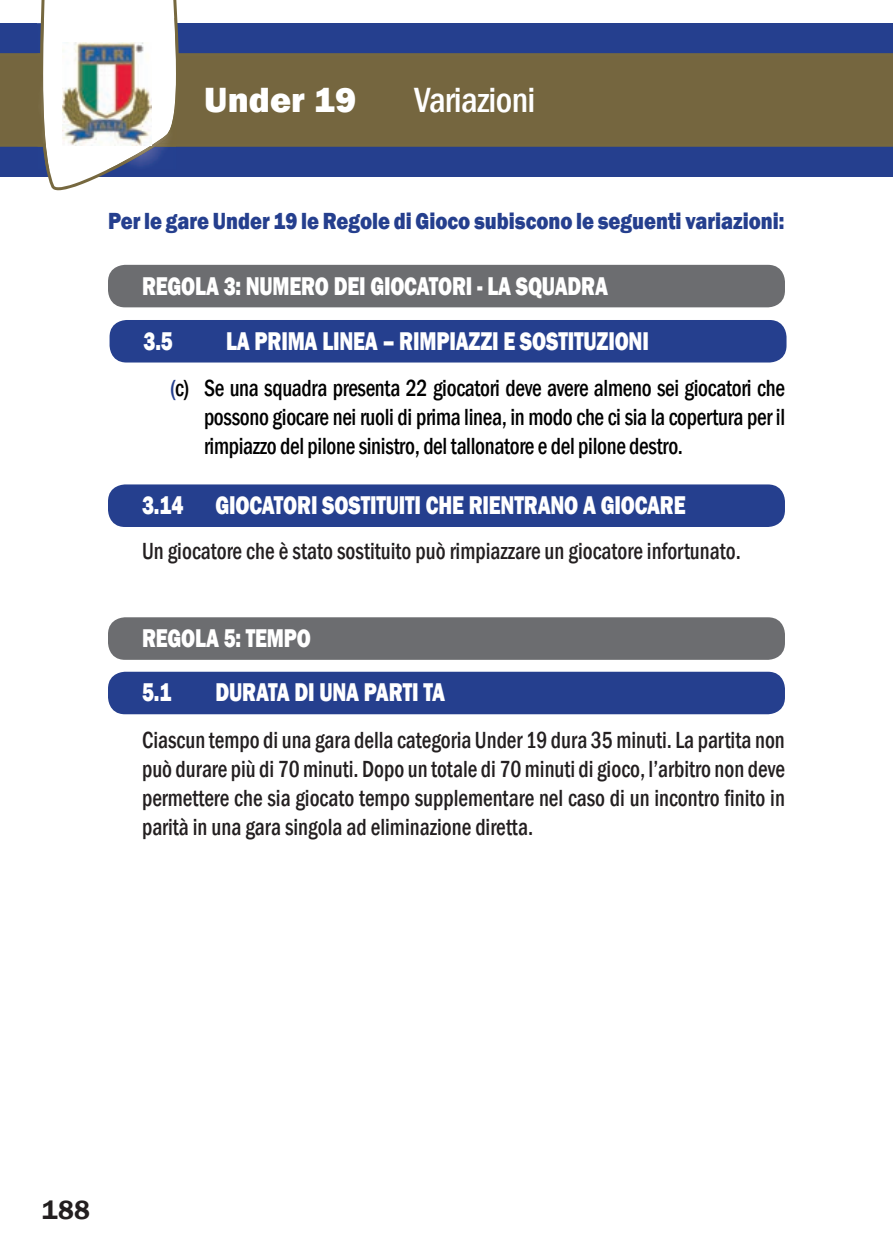
<style>
.page{position:relative;width:893px;height:1259px;background:#fff}
.page>*{position:absolute;margin:0;border:0;box-sizing:border-box;transform-origin:0 0}
.t1{font:500 condensed 36px "Franklin Gothic";letter-spacing:-.02em;color:#fff}
.t2{font:800 36px "Franklin Gothic";color:#fff}
.t3{font:600 27px "Franklin Gothic";color:#231f20}
.t4{font:800 26.4px/54.3px "Franklin Gothic";letter-spacing:-.01em;color:#fff;scale:.77 1}
.t5{font:500 condensed 24px/28.8px "Franklin Gothic";color:#231f20;text-align:justify;scale:.9 1}
.t6{font:500 condensed 24px/28.8px "Franklin Gothic";letter-spacing:-.015em;color:#000;text-align:justify;scale:.9 1}
.t7{font:800 24px "Franklin Gothic";color:#253f8e;scale:.85 1}
.s1{color:#253f8e}
</style>
<div class="page">
<div style="left:0;top:23px;width:893px;height:153px;background:#253f8e"></div>
<div style="left:0;top:55px;width:893px;height:90px;background:#75663f"></div>
<hr style="left:0;top:53px;width:893px;height:3px;background:#76683f">
<hr style="left:0;top:144px;width:893px;height:3px;background:#76683f">
<svg style="left:36px;top:0;width:149px;height:191px"></svg>
<img style="left:37px;top:23px;width:3px;height:147px">
<img style="left:37px;top:53px;width:3px;height:94px">
<img style="left:40px;top:18px;width:136px;height:152px">
<img style="left:63px;top:42px;width:88px;height:103px">
<div style="left:108px;top:265px;width:677px;height:42px;background:#6c6d70;border-radius:17px"></div>
<div style="left:108px;top:484px;width:677px;height:43px;background:#253f8e;border-radius:17px"></div>
<div style="left:108px;top:617px;width:677px;height:43px;background:#6c6d70;border-radius:17px"></div>
<div style="left:108px;top:672px;width:677px;height:42px;background:#253f8e;border-radius:17px"></div>
<div style="left:110px;top:320px;width:676px;height:42px;background:#253f8e;border-radius:17px"></div>
<h1 class="t2" style="left:204px;top:76px;width:153px">Under 19</h1>
<h1 class="t1" style="left:414px;top:76px;width:123px">Variazioni</h1>
<p class="t7" style="left:108px;top:206px;width:797px">Per le gare Under 19 le Regole di Gioco subiscono le seguenti variazioni:</p>
<p class="t4" style="left:142px;top:258px;width:607px">REGOLA 3: NUMERO DEI GIOCATORI - LA SQUADRA</p>
<p class="t4" style="left:144px;top:313px;width:39px">3.5</p>
<p class="t4" style="left:226px;top:313px;width:551px">LA PRIMA LINEA – RIMPIAZZI E SOSTITUZIONI</p>
<p class="t6" style="left:204px;top:374px;width:647px;text-indent:-34px"><span class="s1">(</span>c) Se una squadra presenta 22 giocatori deve avere almeno sei giocatori che possono giocare nei ruoli di prima linea, in modo che ci sia la copertura per il rimpiazzo del pilone sinistro, del tallonatore e del pilone destro.</p>
<p class="t4" style="left:142px;top:478px;width:708px">3.14 GIOCATORI SOSTITUITI CHE RIENTRANO A GIOCARE</p>
<p class="t5" style="left:142px;top:536px;width:667px">Un giocatore che è stato sostituito può rimpiazzare un giocatore infortunato.</p>
<p class="t4" style="left:142px;top:611px;width:221px">REGOLA 5: TEMPO<br>5.1</p>
<p class="t4" style="left:216px;top:665px;width:300px">DURATA DI UNA PARTI TA</p>
<p class="t5" style="left:142px;top:725px;width:716px">Ciascun tempo di una gara della categoria Under 19 dura 35 minuti. La partita non può durare più di 70 minuti. Dopo un totale di 70 minuti di gioco, l’arbitro non deve permettere che sia giocato tempo supplementare nel caso di un incontro finito in parità in una gara singola ad eliminazione diretta.</p>
<p class="t3" style="left:42px;top:1193px;width:49px">188</p>
</div>
